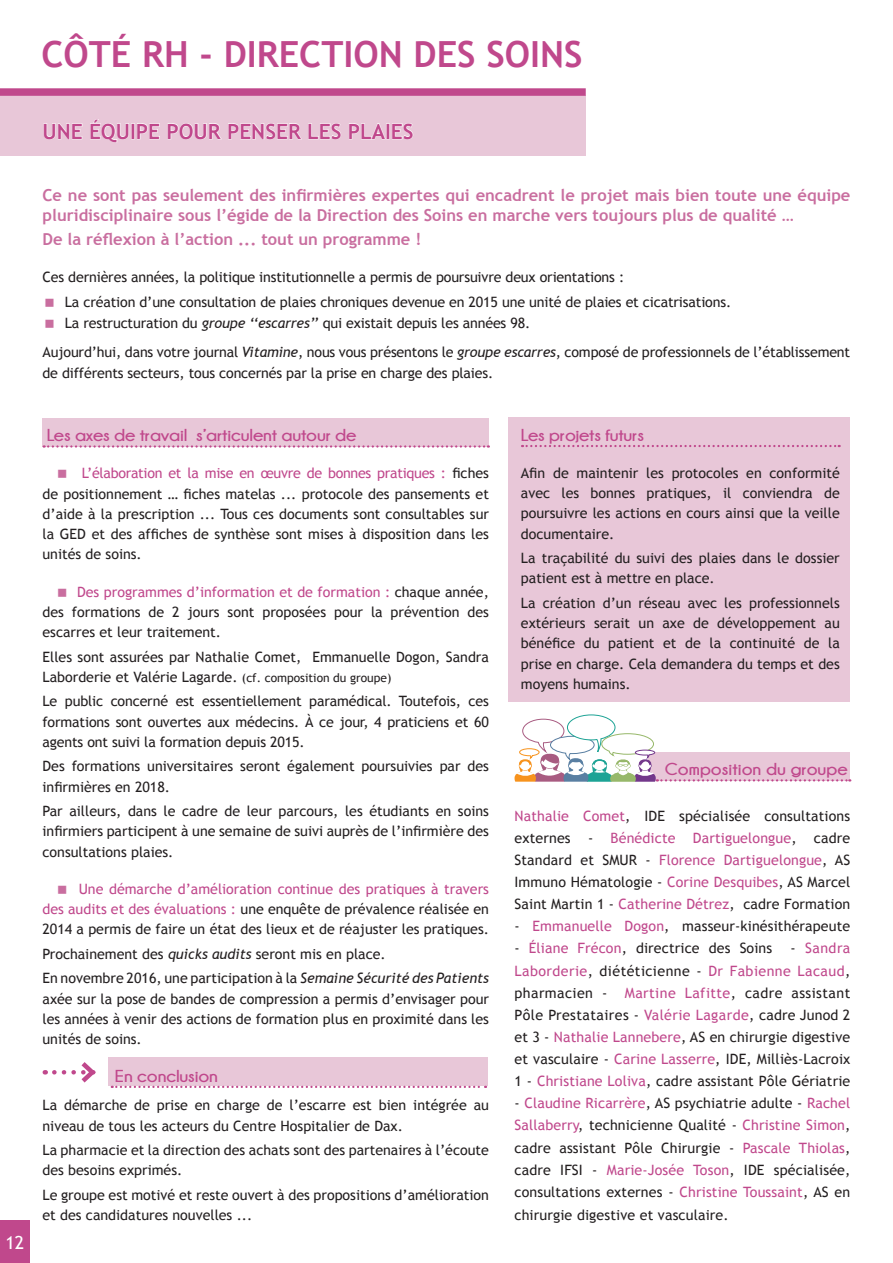
<style>
.page{position:relative;width:893px;height:1263px;background:#fff}
.page>*{position:absolute;margin:0;border:0;box-sizing:border-box;transform-origin:0 0}
.t1{font:700 36px "Trebuchet MS";color:#c0488c}
.t2{font:700 21px "Trebuchet MS";color:#c0488c}
.t3{font:18px "Trebuchet MS";color:#fff}
.t4{font:700 17.25px "Champagne&Limousines";letter-spacing:-.01em;color:#c0488c;scale:1.1 1}
.t5{font:700 16.5px/19.8px "Trebuchet MS";color:#c96e9f}
.t6{font:14.25px/20.2px "Trebuchet MS";color:#231f20;text-align:justify}
.s1{font-style:italic}
.s2{color:#c0488c}
.s3{font-size:12px}
</style>
<div class="page">
<hr style="left:892px;top:97px;width:1px;height:61px;background:#cabad6">
<div style="left:109px;top:1057px;width:379px;height:29px;background:#e8c7d8"></div>
<div style="left:43px;top:418px;width:446px;height:29px;background:#e8c7d8"></div>
<div style="left:508px;top:417px;width:342px;height:285px;background:#e8c7d8"></div>
<div style="left:0;top:95px;width:586px;height:61px;background:#e8c7d8"></div>
<svg style="left:43px;top:123px;width:40px;height:17px"></svg>
<svg style="left:90px;top:119px;width:70px;height:24px"></svg>
<svg style="left:167px;top:123px;width:55px;height:17px"></svg>
<svg style="left:228px;top:123px;width:74px;height:17px"></svg>
<svg style="left:308px;top:123px;width:33px;height:17px"></svg>
<svg style="left:349px;top:123px;width:64px;height:17px"></svg>
<svg style="left:44px;top:445px;width:445px;height:3px"></svg>
<svg style="left:112px;top:1086px;width:374px;height:2px"></svg>
<svg style="left:522px;top:445px;width:318px;height:2px"></svg>
<div style="left:0;top:88px;width:586px;height:8px;background:#c0488c"></div>
<svg style="left:54px;top:1062px;width:42px;height:21px"></svg>
<div style="left:0;top:1221px;width:30px;height:42px;background:#c0488c"></div>
<svg style="left:514px;top:714px;width:336px;height:68px"></svg>
<h1 class="t1" style="left:41px;top:32px;width:543px">Côté RH - Direction des soins</h1>
<p class="t3" style="left:5px;top:1231px;width:20px">12</p>
<h2 class="t2" style="left:43px;top:118px;width:371px">UNE ÉQUIPE POUR PENSER LES PLAIES</h2>
<p class="t5" style="left:43px;top:186px;width:809px">Ce ne sont pas seulement des infirmières expertes qui encadrent le projet mais bien toute une équipe pluridisciplinaire sous l’égide de la Direction des soins en marche vers toujours plus de qualité …</p>
<p class="t5" style="left:43px;top:229px;width:380px">de la réflexion à l’action ... tout un programme !</p>
<p class="t6" style="left:65px;top:264px;width:668px;line-height:25.2px;text-indent:-22px">ces dernières années, la politique institutionnelle a permis de poursuivre deux orientations :<br>La création d’une consultation de plaies chroniques devenue en 2015 une unité de plaies et cicatrisations.</p>
<p class="t6" style="left:43px;top:308px;width:809px;line-height:29.5px;text-indent:22px">La restructuration du <span class="s1">groupe ‘‘escarres’’</span> qui existait depuis les années 98.<br>Aujourd’hui, dans votre journal <span class="s1">Vitamine</span>, nous vous présentons le <span class="s1">groupe escarres</span>, composé de professionnels de l’établissement</p>
<p class="t6" style="left:43px;top:363px;width:452px">de différents secteurs, tous concernés par la prise en charge des plaies.</p>
<p class="t4" style="left:47px;top:426px;width:283px">Les axes de travail s’articulent autour de</p>
<p class="t6" style="left:43px;top:463px;width:448px;text-indent:39px"><span class="s2">L’élaboration et la mise en œuvre de bonnes pratiques :</span> fiches de positionnement … fiches matelas ... protocole des pansements et d’aide à la prescription ... Tous ces documents sont consultables sur la GED et des affiches de synthèse sont mises à disposition dans les unités de soins.</p>
<p class="t6" style="left:43px;top:582px;width:448px;text-indent:35px"><span class="s2">Des programmes d’information et de formation :</span> chaque année, des formations de 2 jours sont proposées pour la prévention des escarres et leur traitement.</p>
<p class="t6" style="left:43px;top:647px;width:448px">Elles sont assurées par Nathalie Comet, Emmanuelle Dogon, Sandra<br>Laborderie et Valérie Lagarde. <span class="s3">(cf. composition du groupe)</span></p>
<p class="t6" style="left:43px;top:691px;width:448px">Le public concerné est essentiellement paramédical. Toutefois, ces formations sont ouvertes aux médecins. À ce jour, 4 praticiens et 60 agents ont suivi la formation depuis 2015.</p>
<p class="t6" style="left:43px;top:756px;width:448px">Des formations universitaires seront également poursuivies par des infirmières en 2018.</p>
<p class="t6" style="left:43px;top:801px;width:448px">Par ailleurs, dans le cadre de leur parcours, les étudiants en soins infirmiers participent à une semaine de suivi auprès de l’infirmière des consultations plaies.</p>
<p class="t6" style="left:43px;top:879px;width:448px;text-indent:36px"><span class="s2">Une démarche d’amélioration continue des pratiques à travers des audits et des évaluations :</span> une enquête de prévalence réalisée en 2014 a permis de faire un état des lieux et de réajuster les pratiques.</p>
<p class="t6" style="left:43px;top:942px;width:448px;line-height:24.5px">Prochainement des <span class="s1">quicks audits</span> seront mis en place.<br>En novembre 2016, une participation à la <span class="s1">semaine sécurité des patients</span></p>
<p class="t6" style="left:43px;top:989px;width:448px">axée sur la pose de bandes de compression a permis d’envisager pour les années à venir des actions de formation plus en proximité dans les unités de soins.</p>
<p class="t4" style="left:115px;top:1066px;width:95px">En conclusion</p>
<p class="t6" style="left:43px;top:1095px;width:448px">La démarche de prise en charge de l’escarre est bien intégrée au niveau de tous les acteurs du centre hospitalier de Dax.</p>
<p class="t6" style="left:43px;top:1140px;width:448px">La pharmacie et la direction des achats sont des partenaires à l’écoute des besoins exprimés.</p>
<p class="t6" style="left:43px;top:1185px;width:448px">Le groupe est motivé et reste ouvert à des propositions d’amélioration et des candidatures nouvelles ...</p>
<p class="t4" style="left:521px;top:425px;width:113px">Les projets futurs</p>
<p class="t6" style="left:521px;top:463px;width:320px">afin de maintenir les protocoles en conformité avec les bonnes pratiques, il conviendra de poursuivre les actions en cours ainsi que la veille documentaire.</p>
<p class="t6" style="left:521px;top:548px;width:320px">La traçabilité du suivi des plaies dans le dossier patient est à mettre en place.</p>
<p class="t6" style="left:521px;top:593px;width:320px">La création d’un réseau avec les professionnels extérieurs serait un axe de développement au bénéfice du patient et de la continuité de la prise en charge. Cela demandera du temps et des moyens humains.</p>
<p class="t4" style="left:665px;top:759px;width:168px">Composition du groupe</p>
<p class="t6" style="left:514px;top:805px;width:337px;line-height:22px"><span class="s2">Nathalie Comet</span>, I DE spécialisée consultations externes - <span class="s2">Bénédicte Dartiguelongue</span>, cadre Standard et SMUR - <span class="s2">Florence Dartiguelongue</span>, AS I mmuno Hématologie - <span class="s2">Corine Desquibes</span>, AS Marcel saint Martin 1 - <span class="s2">Catherine Détrez</span>, cadre Formation</p>
<p class="t6" style="left:514px;top:916px;width:337px">- <span class="s2">Emmanuelle Dogon</span>, masseur-kinésithérapeute</p>
<p class="t6" style="left:514px;top:938px;width:259px">- <span class="s2">Éliane Frécon</span>, directrice des soins</p>
<p class="t6" style="left:514px;top:937px;width:337px;line-height:22px;text-indent:276px">- <span class="s2">Sandra Laborderie</span>, diététicienne - <span class="s2">Dr Fabienne Lacaud</span>, pharmacien - <span class="s2">Martine Lafitte</span>, cadre assistant Pôle Prestataires - <span class="s2">Valérie Lagarde</span>, cadre Junod 2 et 3 - <span class="s2">Nathalie Lannebere</span>, AS en chirurgie digestive et vasculaire - <span class="s2">Carine Lasserre</span>, I DE, Milliès-Lacroix 1 - <span class="s2">Christiane Loliva</span>, cadre assistant Pôle Gériatrie</p>
<p class="t6" style="left:514px;top:1092px;width:337px;line-height:22px">- <span class="s2">Claudine Ricarrère</span>, AS psychiatrie adulte - <span class="s2">Rachel Sallaberry</span>, technicienne Qualité - <span class="s2">Christine Simon</span>, cadre assistant Pôle Chirurgie - <span class="s2">Pascale Thiolas</span>, cadre I FSI - <span class="s2">Marie-Josée Toson</span>, I DE spécialisée, consultations externes - <span class="s2">Christine Toussaint</span>, AS en</p>
<p class="t6" style="left:514px;top:1205px;width:216px">chirurgie digestive et vasculaire.</p>
</div>
